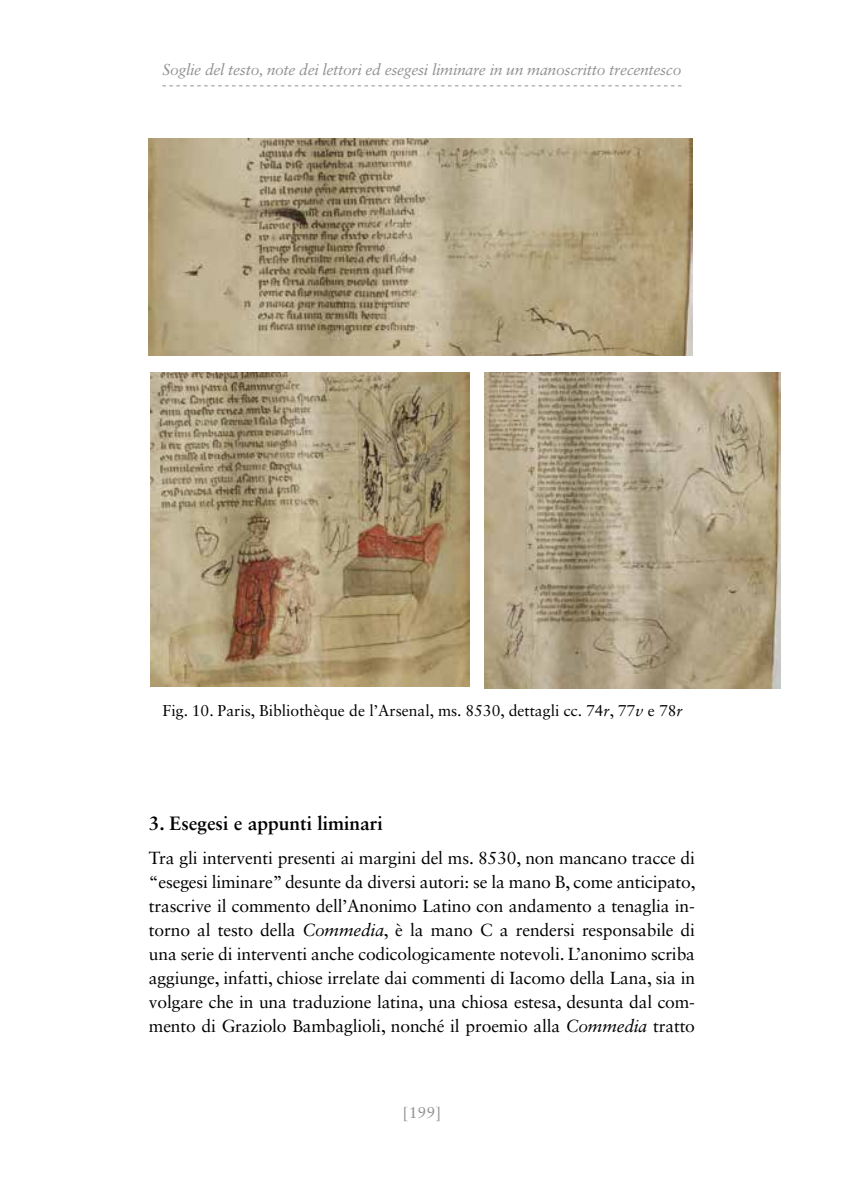
<style>
.page{position:relative;width:844px;height:1191px;background:#fff}
.page>*{position:absolute;margin:0;border:0;box-sizing:border-box;transform-origin:0 0}
.t1{font:700 19.25px "Sabon LT Std";color:#000}
.t2{font:17.5px/24px "Sabon LT Std";letter-spacing:-.01em;color:#000;text-align:justify}
.t3{font:italic 15.75px "Sabon LT Std";letter-spacing:-.02em;color:#929292}
.t4{font:15.75px "Sabon LT Std";color:#000}
.t5{font:15.75px "Sabon LT";color:#929292}
.s1{font-style:italic}
</style>
<div class="page">
<svg style="left:162px;top:85px;width:519px;height:1px"></svg>
<img style="left:484px;top:373px;width:295px;height:316px">
<img style="left:150px;top:373px;width:319px;height:314px">
<img style="left:149px;top:139px;width:543px;height:217px">
<p class="t3" style="left:162px;top:61px;width:520px">Soglie del testo, note dei lettori ed esegesi liminare in un manoscritto trecentesco</p>
<p class="t4" style="left:163px;top:701px;width:521px">Fig. 10. Paris, Bibliothèque de l’Arsenal, ms. 8530, dettagli cc. 74<span class="s1">r</span>, 77<span class="s1">v</span> e 78<span class="s1">r</span></p>
<p class="t1" style="left:149px;top:811px;width:235px">3. Esegesi e appunti liminari</p>
<p class="t2" style="left:149px;top:845px;width:548px">Tra gli interventi presenti ai margini del ms. 8530, non mancano tracce di “esegesi liminare” desunte da diversi autori: se la mano B, come anticipato, trascrive il commento dell’Anonimo Latino con andamento a tenaglia in&shy;torno al testo della <span class="s1">Commedia</span>, è la mano C a rendersi responsabile di una serie di interventi anche codicologicamente notevoli. L’anonimo scriba aggiunge, infatti, chiose irrelate dai commenti di Iacomo della Lana, sia in volgare che in una traduzione latina, una chiosa estesa, desunta dal com&shy;mento di Graziolo Bambaglioli, nonché il proemio alla <span class="s1">Commedia</span> tratto</p>
<p class="t5" style="left:403px;top:1102px;width:40px">[199]</p>
</div>
